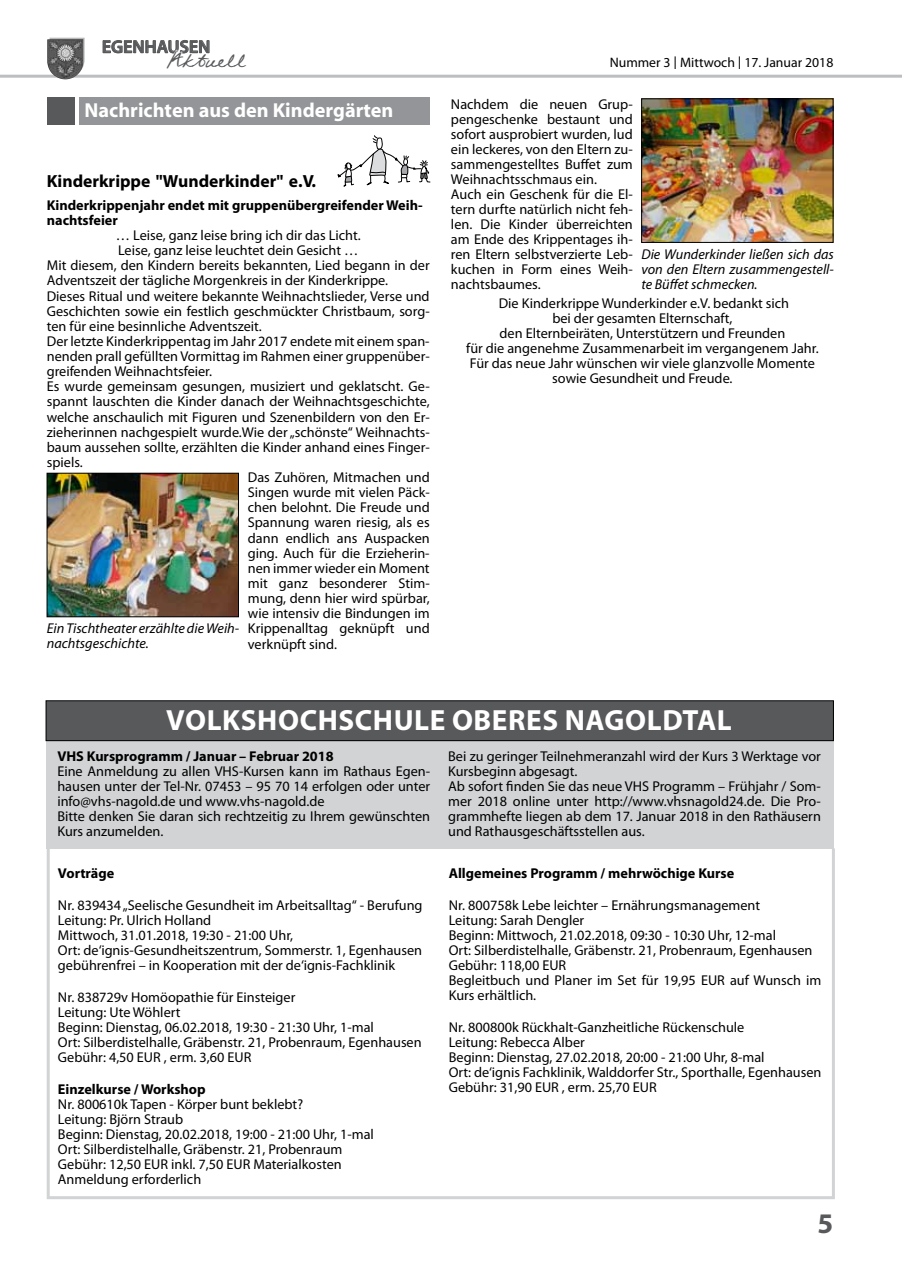
<style>
.page{position:relative;width:902px;height:1280px;background:#fff}
.page>*{position:absolute;margin:0;border:0;box-sizing:border-box;transform-origin:0 0}
.t1{font:700 29.25px "Myriad Pro";color:#fff}
.t2{font:700 28.5px "Myriad Pro";color:#58595b}
.t3{font:22.95px "Federico Handwriting";color:#58595b}
.t4{font:700 20.25px "Myriad";color:#fff}
.t5{font:600 18px "Myriad Pro";color:#58595b}
.t6{font:700 17.55px "Myriad Pro";color:#000}
.t7{font:14.25px/15px "Myriad Pro";color:#000}
.t8{font:700 14.25px/15.1px "Myriad Pro";color:#000}
.t9{font:italic 14.25px/15px "Myriad Pro";color:#000}
.t10{font:13.65px "Myriad Pro";color:#000}
.s1{font-family:"Lucida Sans"}
</style>
<div class="page">
<hr style="left:0;top:75px;width:901px;height:3px;background:#bcbec0">
<svg style="left:102px;top:40px;width:108px;height:14px"></svg>
<svg style="left:50px;top:38px;width:35px;height:37px"></svg>
<img style="left:47px;top:39px;width:36px;height:40px">
<div style="left:79px;top:97px;width:350px;height:27px;background:#939598"></div>
<div style="left:47px;top:97px;width:28px;height:28px;background:#58595b"></div>
<svg style="left:337px;top:135px;width:93px;height:52px"></svg>
<img style="left:49px;top:475px;width:188px;height:140px">
<div style="left:47px;top:473px;width:192px;height:144px;border:1px solid #000"></div>
<img style="left:643px;top:101px;width:188px;height:140px">
<div style="left:641px;top:99px;width:192px;height:144px;border:1px solid #000"></div>
<div style="left:47px;top:847px;width:787px;height:352px;border:3px solid #d1d3d4"></div>
<div style="left:46px;top:701px;width:787px;height:147px;background:#d1d3d4"></div>
<div style="left:46px;top:701px;width:787px;height:40px;background:#58595b"></div>
<div style="left:46px;top:700px;width:787px;height:41px;border:1px solid #000"></div>
<p class="t5" style="left:102px;top:35px;width:110px">EGENHAUSEN</p>
<h3 class="t3" style="left:167px;top:46px;width:80px">Aktuell</h3>
<h3 class="t4" style="left:85px;top:100px;width:310px">Nachrichten aus den Kindergärten</h3>
<p class="t6" style="left:47px;top:169px;width:271px">Kinderkrippe "Wunderkinder" e.V.</p>
<p class="t8" style="left:47px;top:197px;width:377px">Kinderkrippenjahr endet mit gruppenübergreifender Weih&shy;nachtsfeier</p>
<p class="t7" style="left:116px;top:227px;width:246px">… Leise, ganz leise bring ich dir das Licht.</p>
<p class="t7" style="left:118px;top:243px;width:242px">Leise, ganz leise leuchtet dein Gesicht …</p>
<p class="t7" style="left:47px;top:258px;width:384px">Mit diesem, den Kindern bereits bekannten, Lied begann in der</p>
<p class="t7" style="left:47px;top:273px;width:343px">Adventszeit der tägliche Morgenkreis in der Kinderkrippe.</p>
<p class="t7" style="left:47px;top:288px;width:384px">Dieses Ritual und weitere bekannte Weihnachtslieder, Verse und</p>
<p class="t7" style="left:47px;top:303px;width:384px">Geschichten sowie ein festlich geschmückter Christbaum, sorg-</p>
<p class="t7" style="left:47px;top:318px;width:216px">ten für eine besinnliche Adventszeit.</p>
<p class="t7" style="left:47px;top:333px;width:384px">Der letzte Kinderkrippentag im Jahr 2017 endete mit einem span-</p>
<p class="t7" style="left:47px;top:349px;width:384px">nenden prall gefüllten Vormittag im Rahmen einer gruppenüber-</p>
<p class="t7" style="left:47px;top:364px;width:167px">greifenden Weihnachtsfeier.</p>
<p class="t7" style="left:47px;top:379px;width:384px">Es wurde gemeinsam gesungen, musiziert und geklatscht. Ge-</p>
<p class="t7" style="left:47px;top:394px;width:384px">spannt lauschten die Kinder danach der Weihnachtsgeschichte,</p>
<p class="t7" style="left:47px;top:409px;width:384px">welche anschaulich mit Figuren und Szenenbildern von den Er-</p>
<p class="t7" style="left:47px;top:424px;width:384px">zieherinnen nachgespielt wurde.Wie der „schönste“ Weihnachts-</p>
<p class="t7" style="left:47px;top:439px;width:384px">baum aussehen sollte, erzählten die Kinder anhand eines Finger-</p>
<p class="t7" style="left:47px;top:454px;width:38px">spiels.</p>
<p class="t7" style="left:248px;top:469px;width:183px;text-align:justify">Das Zuhören, Mitmachen und Singen wurde mit vielen Päck&shy;chen belohnt. Die Freude und Spannung waren riesig, als es dann endlich ans Auspacken ging. Auch für die Erzieherin&shy;nen immer wieder ein Moment mit ganz besonderer Stim&shy;mung, denn hier wird spürbar, wie intensiv die Bindungen im Krippenalltag geknüpft und verknüpft sind.</p>
<p class="t9" style="left:47px;top:621px;width:194px">Ein Tischtheater erzählte die Weih&shy;nachtsgeschichte.</p>
<p class="t10" style="left:609px;top:54px;width:225px">Nummer 3 <span class="s1">|</span> Mittwoch <span class="s1">|</span> 17. Januar 2018</p>
<p class="t7" style="left:451px;top:96px;width:183px">Nachdem die neuen Grup&shy;pengeschenke bestaunt und sofort ausprobiert wurden, lud ein leckeres, von den Eltern zu&shy;sammengestelltes Buffet zum<br>Weihnachtsschmaus ein.<br>Auch ein Geschenk für die El&shy;tern durfte natürlich nicht feh&shy;len. Die Kinder überreichten am Ende des Krippentages ih&shy;ren Eltern selbstverzierte Leb&shy;kuchen in Form eines Weih&shy;nachtsbaumes.</p>
<p class="t7" style="left:466px;top:295px;width:354px;text-align:center">Die Kinderkrippe Wunderkinder e.V. bedankt sich<br>bei der gesamten Elternschaft,<br>den Elternbeiräten, Unterstützern und Freunden<br>für die angenehme Zusammenarbeit im vergangenem Jahr.<br>Für das neue Jahr wünschen wir viele glanzvolle Momente sowie Gesundheit und Freude.</p>
<p class="t9" style="left:641px;top:247px;width:194px;text-align:justify">Die Wunderkinder ließen sich das von den Eltern zusammengestell&shy;te Büffet schmecken.</p>
<h1 class="t1" style="left:166px;top:701px;width:39px">Volkshochschule</h1>
<h1 class="t1" style="left:452px;top:701px;width:39px">Oberes</h1>
<h1 class="t1" style="left:564px;top:701px;width:40px">Nagoldtal</h1>
<p class="t8" style="left:57px;top:748px;width:278px">VHS Kursprogramm / Januar – Februar 2018</p>
<p class="t7" style="left:57px;top:764px;width:374px">Eine Anmeldung zu allen VHS-Kursen kann im Rathaus Egen&shy;hausen unter der Tel-Nr. 07453 – 95 70 14 erfolgen oder unter info@vhs-nagold.de und www.vhs-nagold.de<br>Bitte denken Sie daran sich rechtzeitig zu Ihrem gewünschten Kurs anzumelden.</p>
<p class="t7" style="left:448px;top:749px;width:374px">Bei zu geringer Teilnehmeranzahl wird der Kurs 3 Werktage vor Kursbeginn abgesagt.<br>Ab sofort finden Sie das neue VHS Programm – Frühjahr / Som&shy;mer 2018 online unter http://www.vhsnagold24.de. Die Pro&shy;grammhefte liegen ab dem 17. Januar 2018 in den Rathäusern und Rathausgeschäftsstellen aus.</p>
<p class="t8" style="left:58px;top:865px;width:58px">Vorträge</p>
<p class="t7" style="left:58px;top:898px;width:366px">Nr. 839434 „Seelische Gesundheit im Arbeitsalltag“ - Berufung Leitung: Pr. Ulrich Holland<br>Mittwoch, 31.01.2018, 19:30 - 21:00 Uhr,<br>Ort: de‘ignis-Gesundheitszentrum, Sommerstr. 1, Egenhausen gebührenfrei – in Kooperation mit der de‘ignis-Fachklinik</p>
<p class="t7" style="left:58px;top:990px;width:365px">Nr. 838729v Homöopathie für Einsteiger<br>Leitung: Ute Wöhlert<br>Beginn: Dienstag, 06.02.2018, 19:30 - 21:30 Uhr, 1-mal<br>Ort: Silberdistelhalle, Gräbenstr. 21, Probenraum, Egenhausen Gebühr: 4,50 EUR , erm. 3,60 EUR</p>
<p class="t8" style="left:58px;top:1081px;width:149px">Einzelkurse / Workshop</p>
<p class="t7" style="left:58px;top:1097px;width:317px">Nr. 800610k Tapen - Körper bunt beklebt?<br>Leitung: Björn Straub<br>Beginn: Dienstag, 20.02.2018, 19:00 - 21:00 Uhr, 1-mal Ort: Silberdistelhalle, Gräbenstr. 21, Probenraum Gebühr: 12,50 EUR inkl. 7,50 EUR Materialkosten Anmeldung erforderlich</p>
<p class="t8" style="left:448px;top:865px;width:287px">Allgemeines Programm / mehrwöchige Kurse</p>
<p class="t7" style="left:448px;top:898px;width:374px">Nr. 800758k Lebe leichter – Ernährungsmanagement<br>Leitung: Sarah Dengler<br>Beginn: Mittwoch, 21.02.2018, 09:30 - 10:30 Uhr, 12-mal<br>Ort: Silberdistelhalle, Gräbenstr. 21, Probenraum, Egenhausen Gebühr: 118,00 EUR<br>Begleitbuch und Planer im Set für 19,95 EUR auf Wunsch im Kurs erhältlich.</p>
<p class="t7" style="left:448px;top:1020px;width:374px">Nr. 800800k Rückhalt-Ganzheitliche Rückenschule<br>Leitung: Rebecca Alber<br>Beginn: Dienstag, 27.02.2018, 20:00 - 21:00 Uhr, 8-mal<br>Ort: de‘ignis Fachklinik, Walddorfer Str., Sporthalle, Egenhausen Gebühr: 31,90 EUR , erm. 25,70 EUR</p>
<h2 class="t2" style="left:817px;top:1205px;width:17px">5</h2>
</div>
